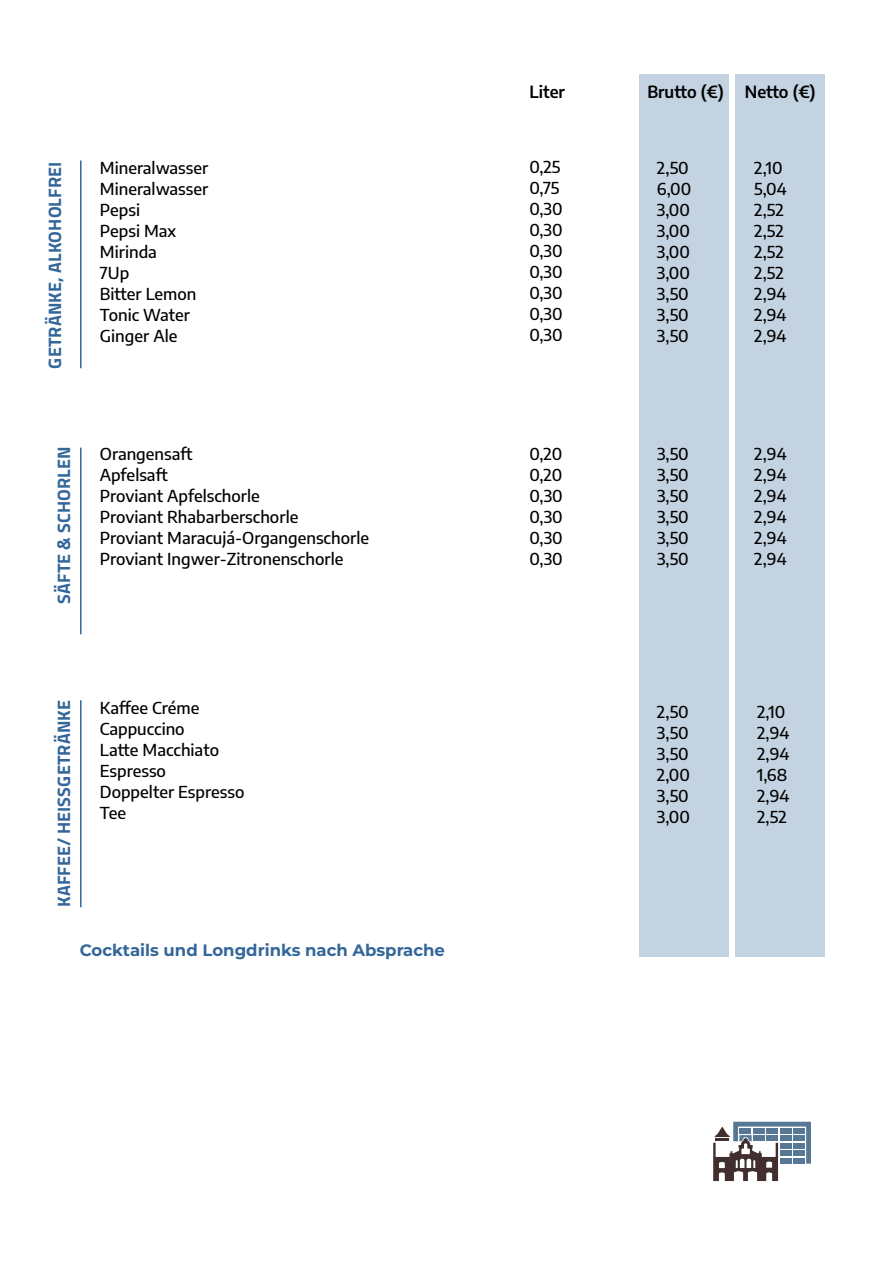
<style>
.page{position:relative;width:893px;height:1263px;background:#fff}
.page>*{position:absolute;margin:0;border:0;box-sizing:border-box;transform-origin:0 0}
.t1{font:700 18px "Titillium";letter-spacing:.01em;color:#369}
.t2{font:500 16.5px/21px "Encode Sans";color:#000}
.t3{font:700 16.5px "Montserrat";color:#369}
.t4{font:600 16.5px "Encode Sans";color:#000}
</style>
<div class="page">
<div style="left:736px;top:74px;width:89px;height:883px;background:#c4d3e1"></div>
<div style="left:639px;top:74px;width:89px;height:883px;background:#c4d3e1"></div>
<hr style="left:80px;top:161px;width:2px;height:207px;background:#369">
<hr style="left:80px;top:448px;width:2px;height:186px;background:#369">
<hr style="left:80px;top:700px;width:2px;height:207px;background:#369">
<svg style="left:713px;top:1122px;width:98px;height:59px"></svg>
<p class="t4" style="left:529px;top:80px;width:37px">Liter</p>
<p class="t4" style="left:647px;top:80px;width:78px">Brutto (€)</p>
<p class="t4" style="left:745px;top:80px;width:72px">Netto (€)</p>
<p class="t2" style="left:529px;top:156px;width:35px">0,25<br>0,75<br>0,30<br>0,30<br>0,30<br>0,30<br>0,30<br>0,30<br>0,30</p>
<p class="t2" style="left:754px;top:157px;width:34px">2,10<br>5,04<br>2,52<br>2,52<br>2,52<br>2,52<br>2,94<br>2,94<br>2,94</p>
<p class="t2" style="left:100px;top:157px;width:110px">Mineralwasser<br>Mineralwasser<br>Pepsi<br>Pepsi Max<br>Mirinda<br>7Up<br>Bitter Lemon<br>Tonic Water<br>Ginger Ale</p>
<p class="t1" style="left:41px;top:369px;width:209px;rotate:-90deg">GETRÄNKE, ALKOHOLFREI</p>
<p class="t2" style="left:657px;top:157px;width:36px">2,50<br>6,00<br>3,00<br>3,00<br>3,00<br>3,00<br>3,50<br>3,50<br>3,50</p>
<p class="t1" style="left:50px;top:604px;width:159px;rotate:-90deg">SÄFTE &amp; SCHORLEN</p>
<p class="t2" style="left:100px;top:442px;width:271px">Orangensaft<br>Apfelsaft<br>Proviant Apfelschorle<br>Proviant Rhabarberschorle<br>Proviant Maracujá-Organgenschorle<br>Proviant Ingwer-Zitronenschorle</p>
<p class="t2" style="left:529px;top:443px;width:35px;text-align:justify">0,20<br>0,20<br>0,30<br>0,30<br>0,30<br>0,30</p>
<p class="t2" style="left:657px;top:443px;width:33px;text-align:justify">3,50<br>3,50<br>3,50<br>3,50<br>3,50<br>3,50</p>
<p class="t2" style="left:754px;top:443px;width:34px;text-align:justify">2,94<br>2,94<br>2,94<br>2,94<br>2,94<br>2,94</p>
<p class="t1" style="left:50px;top:907px;width:209px;rotate:-90deg">KAFFEE/ HEISSGETRÄNKE</p>
<p class="t2" style="left:100px;top:696px;width:146px">Kaffee Créme<br>Cappuccino<br>Latte Macchiato<br>Espresso<br>Doppelter Espresso<br>Tee</p>
<p class="t2" style="left:657px;top:700px;width:34px;text-align:justify">2,50<br>3,50<br>3,50<br>2,00<br>3,50<br>3,00</p>
<p class="t3" style="left:80px;top:939px;width:367px">Cocktails und Longdrinks nach Absprache</p>
<p class="t2" style="left:757px;top:700px;width:34px">2,10<br>2,94<br>2,94<br>1,68<br>2,94<br>2,52</p>
</div>
